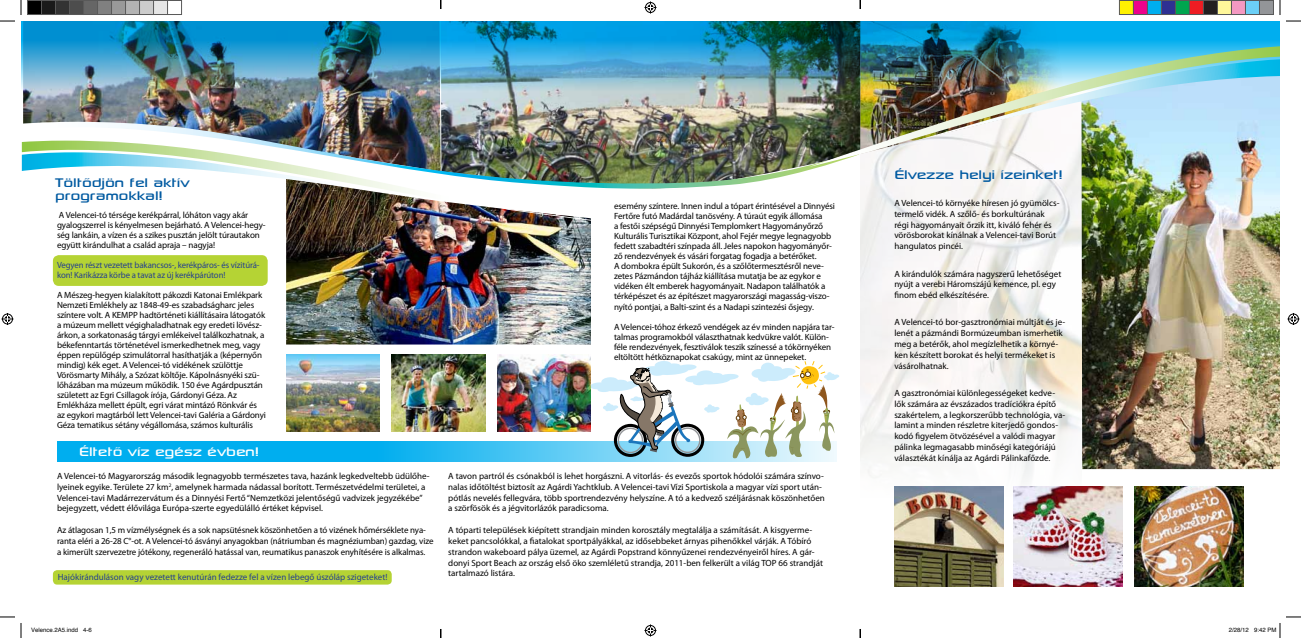
<style>
.page{position:relative;width:1301px;height:638px;background:#fff}
.page>*{position:absolute;margin:0;border:0;box-sizing:border-box;transform-origin:0 0}
.t1{font:17.7px/12.8px "Sony Sketch EF";letter-spacing:-.01em;color:#005aa1;scale:1.08 1}
.t2{font:17.7px "Sony Sketch EF";letter-spacing:-.01em;color:#fff;scale:1.08 1}
.t3{font:9px/10px "Myriad Pro";letter-spacing:-.01em;color:#000}
.t4{font:9px/10px "Myriad Pro";letter-spacing:-.005em;color:#25408f}
.t5{font:6px "Helvetica";color:#000}
</style>
<div class="page">
<img style="left:860px;top:167px;width:221px;height:420px">
<div style="left:53px;top:255px;width:215px;height:31px;background:#b5d334;border-radius:6px"></div>
<div style="left:53px;top:570px;width:339px;height:14px;background:#b5d334;border-radius:4px"></div>
<svg style="left:57px;top:441px;width:779px;height:20px;fill:#00aeef"></svg>
<svg style="left:590px;top:361px;width:249px;height:98px"></svg>
<img style="left:23px;top:102px;width:418px;height:20px">
<img style="left:441px;top:102px;width:368px;height:20px">
<img style="left:21px;top:21px;width:1259px;height:81px">
<img style="left:1081px;top:167px;width:199px;height:302px">
<img style="left:286px;top:231px;width:305px;height:113px">
<img style="left:895px;top:486px;width:109px;height:100px">
<img style="left:1013px;top:486px;width:109px;height:100px">
<img style="left:1134px;top:486px;width:110px;height:100px">
<img style="left:23px;top:122px;width:786px;height:6px">
<img style="left:21px;top:128px;width:798px;height:103px">
<img style="left:22px;top:140px;width:468px;height:66px">
<img style="left:809px;top:46px;width:471px;height:121px">
<img style="left:912px;top:59px;width:368px;height:83px">
<img style="left:286px;top:354px;width:94px;height:77px">
<img style="left:392px;top:354px;width:93px;height:77px">
<img style="left:497px;top:354px;width:94px;height:77px">
<svg style="left:1286px;top:20px;width:15px;height:2px"></svg>
<svg style="left:1286px;top:616px;width:15px;height:1px"></svg>
<svg style="left:0;top:0;width:22px;height:22px"></svg>
<svg style="left:0;top:616px;width:22px;height:21px"></svg>
<svg style="left:1279px;top:0;width:1px;height:15px"></svg>
<svg style="left:644px;top:2px;width:12px;height:12px"></svg>
<svg style="left:644px;top:624px;width:12px;height:12px"></svg>
<svg style="left:2px;top:313px;width:12px;height:12px"></svg>
<svg style="left:1287px;top:313px;width:12px;height:12px"></svg>
<div style="left:28px;top:0;width:14px;height:14px;background:#000"></div>
<div style="left:27px;top:0;width:15px;height:15px;border:1px solid #595959"></div>
<div style="left:42px;top:0;width:14px;height:14px;background:#1a1a1a"></div>
<div style="left:41px;top:0;width:15px;height:15px;border:1px solid #595959"></div>
<div style="left:56px;top:0;width:14px;height:14px;background:#333"></div>
<div style="left:55px;top:0;width:15px;height:15px;border:1px solid #595959"></div>
<div style="left:70px;top:0;width:14px;height:14px;background:#4d4d4d"></div>
<div style="left:69px;top:0;width:15px;height:15px;border:1px solid #595959"></div>
<div style="left:84px;top:0;width:14px;height:14px;background:#666"></div>
<div style="left:83px;top:0;width:15px;height:15px;border:1px solid #595959"></div>
<div style="left:98px;top:0;width:14px;height:14px;background:#808080"></div>
<div style="left:97px;top:0;width:15px;height:15px;border:1px solid #595959"></div>
<div style="left:112px;top:0;width:14px;height:14px;background:#999"></div>
<div style="left:111px;top:0;width:15px;height:15px;border:1px solid #595959"></div>
<div style="left:126px;top:0;width:14px;height:14px;background:#b3b3b3"></div>
<div style="left:125px;top:0;width:15px;height:15px;border:1px solid #595959"></div>
<div style="left:140px;top:0;width:14px;height:14px;background:#ccc"></div>
<div style="left:139px;top:0;width:15px;height:15px;border:1px solid #595959"></div>
<div style="left:154px;top:0;width:14px;height:14px;background:#e6e6e6"></div>
<div style="left:153px;top:0;width:15px;height:15px;border:1px solid #595959"></div>
<div style="left:167px;top:0;width:15px;height:15px;border:1px solid #595959"></div>
<div style="left:1119px;top:0;width:14px;height:14px;background:#fff101"></div>
<div style="left:1119px;top:0;width:15px;height:15px;border:1px solid #595959"></div>
<div style="left:1133px;top:0;width:14px;height:14px;background:#ed028c"></div>
<div style="left:1133px;top:0;width:15px;height:15px;border:1px solid #595959"></div>
<div style="left:1147px;top:0;width:14px;height:14px;background:#00aeef"></div>
<div style="left:1147px;top:0;width:15px;height:15px;border:1px solid #595959"></div>
<div style="left:1161px;top:0;width:14px;height:14px;background:#2e3092"></div>
<div style="left:1161px;top:0;width:15px;height:15px;border:1px solid #595959"></div>
<div style="left:1175px;top:0;width:14px;height:14px;background:#00a54f"></div>
<div style="left:1175px;top:0;width:15px;height:15px;border:1px solid #595959"></div>
<div style="left:1189px;top:0;width:14px;height:14px;background:#ee1d23"></div>
<div style="left:1189px;top:0;width:15px;height:15px;border:1px solid #595959"></div>
<div style="left:1203px;top:0;width:14px;height:14px;background:#231f20"></div>
<div style="left:1203px;top:0;width:15px;height:15px;border:1px solid #595959"></div>
<div style="left:1217px;top:0;width:14px;height:14px;background:#fff79a"></div>
<div style="left:1217px;top:0;width:15px;height:15px;border:1px solid #595959"></div>
<div style="left:1231px;top:0;width:14px;height:14px;background:#f499c2"></div>
<div style="left:1231px;top:0;width:15px;height:15px;border:1px solid #595959"></div>
<div style="left:1245px;top:0;width:14px;height:14px;background:#6bcff6"></div>
<div style="left:1245px;top:0;width:15px;height:15px;border:1px solid #595959"></div>
<div style="left:1259px;top:0;width:14px;height:14px;background:#939598"></div>
<div style="left:1259px;top:0;width:15px;height:15px;border:1px solid #595959"></div>
<svg style="left:1279px;top:623px;width:1px;height:14px"></svg>
<svg style="left:859px;top:0;width:2px;height:9px"></svg>
<svg style="left:859px;top:629px;width:2px;height:8px"></svg>
<h1 class="t1" style="left:55px;top:176px;width:126px">Töltődjön fel aktív programokkal!</h1>
<p class="t3" style="left:57px;top:210px;width:210px">A Velencei-tó térsége kerékpárral, lóháton vagy akár gyalogszerrel is kényelmesen bejárható. A Velencei-hegy&shy;ség lankáin, a vízen és a szikes pusztán jelölt túrautakon együtt kirándulhat a család apraja – nagyja!</p>
<p class="t4" style="left:57px;top:260px;width:204px">Vegyen részt vezetett bakancsos-, kerékpáros- és vízitúrá&shy;kon! Karikázza körbe a tavat az új kerékpárúton!</p>
<p class="t3" style="left:57px;top:290px;width:210px">A Mészeg-hegyen kialakított pákozdi Katonai Emlékpark Nemzeti Emlékhely az 1848-49-es szabadságharc jeles színtere volt. A KEMPP hadtörténeti kiállításaira látogatók a múzeum mellett végighaladhatnak egy eredeti lövész&shy;árkon, a sorkatonaság tárgyi emlékeivel találkozhatnak, a békefenntartás történetével ismerkedhetnek meg, vagy éppen repülőgép szimulátorral hasíthatják a (képernyőn mindig) kék eget. A Velencei-tó vidékének szülöttje Vörösmarty Mihály, a Szózat költője. Kápolnásnyéki szü&shy;lőházában ma múzeum működik. 150 éve Agárdpusztán született az Egri Csillagok írója, Gárdonyi Géza. Az Emlékháza mellett épült, egri várat mintázó Rönkvár és az egykori magtárból lett Velencei-tavi Galéria a Gárdonyi Géza tematikus sétány végállomása, számos kulturális</p>
<h1 class="t2" style="left:79px;top:441px;width:168px">Éltető víz egész évben!</h1>
<p class="t3" style="left:57px;top:470px;width:374px;line-height:10.8px">A Velencei-tó Magyarország második legnagyobb természetes tava, hazánk legkedveltebb üdülőhe&shy;lyeinek egyike. Területe 27 km<sup>2</sup>, amelynek harmada nádassal borított. Természetvédelmi területei, a Velencei-tavi Madárrezervátum és a Dinnyési Fertő “Nemzetközi jelentőségű vadvizek jegyzékébe” bejegyzett, védett élővilága Európa-szerte egyedülálló értéket képvisel.</p>
<p class="t3" style="left:57px;top:524px;width:378px;line-height:10.8px">Az átlagosan 1,5 m vízmélységnek és a sok napsütésnek köszönhetően a tó vizének hőmérséklete nya&shy;ranta eléri a 26-28 C°-ot. A Velencei-tó ásványi anyagokban (nátriumban és magnéziumban) gazdag, vize a kimerült szervezetre jótékony, regeneráló hatással van, reumatikus panaszok enyhítésére is alkalmas.</p>
<p class="t4" style="left:58px;top:572px;width:331px">Hajókiránduláson vagy vezetett kenutúrán fedezze fel a vízen lebegő úszóláp szigeteket!</p>
<p class="t3" style="left:614px;top:201px;width:222px">esemény színtere. Innen indul a tópart érintésével a Dinnyési Fertőre futó Madárdal tanösvény. A túraút egyik állomása<br>a festői szépségű Dinnyési Templomkert Hagyományőrző Kulturális Turisztikai Központ, ahol Fejér megye legnagyobb fedett szabadtéri színpada áll. Jeles napokon hagyományőr&shy;ző rendezvények és vásári forgatag fogadja a betérőket.<br>A dombokra épült Sukorón, és a szőlőtermesztésről neve&shy;zetes Pázmándon tájház kiállítása mutatja be az egykor e vidéken élt emberek hagyományait. Nadapon találhatók a térképészet és az építészet magyarországi magasság-viszo&shy;nyító pontjai, a Balti-szint és a Nadapi szintezési ősjegy.</p>
<p class="t3" style="left:614px;top:321px;width:222px">A Velencei-tóhoz érkező vendégek az év minden napjára tar&shy;talmas programokból választhatnak kedvükre valót. Külön&shy;féle rendezvények, fesztiválok teszik színessé a tókörnyéken eltöltött hétköznapokat csakúgy, mint az ünnepeket.</p>
<p class="t3" style="left:448px;top:470px;width:378px;line-height:10.8px">A tavon partról és csónakból is lehet horgászni. A vitorlás- és evezős sportok hódolói számára színvo&shy;nalas időtöltést biztosít az Agárdi Yachtklub. A Velencei-tavi Vízi Sportiskola a magyar vízi sport után&shy;pótlás nevelés fellegvára, több sportrendezvény helyszíne. A tó a kedvező széljárásnak köszönhetően a szörfösök és a jégvitorlázók paradicsoma.</p>
<p class="t3" style="left:448px;top:524px;width:376px;line-height:10.8px">A tóparti települések kiépített strandjain minden korosztály megtalálja a számítását. A kisgyerme&shy;keket pancsolókkal, a fiatalokat sportpályákkal, az idősebbeket árnyas pihenőkkel várják. A Tóbíró strandon wakeboard pálya üzemel, az Agárdi Popstrand könnyűzenei rendezvényeiről híres. A gár&shy;donyi Sport Beach az ország első öko szemléletű strandja, 2011-ben felkerült a világ TOP 66 strandját tartalmazó listára.</p>
<h1 class="t1" style="left:894px;top:168px;width:158px">Élvezze helyi ízeinket!</h1>
<p class="t3" style="left:894px;top:197px;width:167px;line-height:10.8px">A Velencei-tó környéke híresen jó gyümölcs&shy;termelő vidék. A szőlő- és borkultúrának régi hagyományait őrzik itt, kiváló fehér és vörösborokat kínálnak a Velencei-tavi Borút hangulatos pincéi.</p>
<p class="t3" style="left:894px;top:268px;width:168px;line-height:10.8px">A kirándulók számára nagyszerű lehetőséget nyújt a verebi Háromszájú kemence, pl. egy finom ebéd elkészítésére.</p>
<p class="t3" style="left:894px;top:317px;width:172px;line-height:10.8px">A Velencei-tó bor-gasztronómiai múltját és je&shy;lenét a pázmándi Bormúzeumban ismerhetik meg a betérők, ahol megízlelhetik a környé&shy;ken készített borokat és helyi termékeket is vásárolhatnak.</p>
<p class="t3" style="left:894px;top:387px;width:172px;line-height:10.8px">A gasztronómiai különlegességeket kedve&shy;lők számára az évszázados tradíciókra építő szakértelem, a legkorszerűbb technológia, va&shy;lamint a minden részletre kiterjedő gondos&shy;kodó figyelem ötvözésével a valódi magyar pálinka legmagasabb minőségi kategóriájú választékát kínálja az Agárdi Pálinkafőzde.</p>
<p class="t5" style="left:31px;top:625px;width:62px">Velence.2A5.indd 4-6</p>
<p class="t5" style="left:1229px;top:625px;width:49px">2/28/12 9:42 PM</p>
</div>
